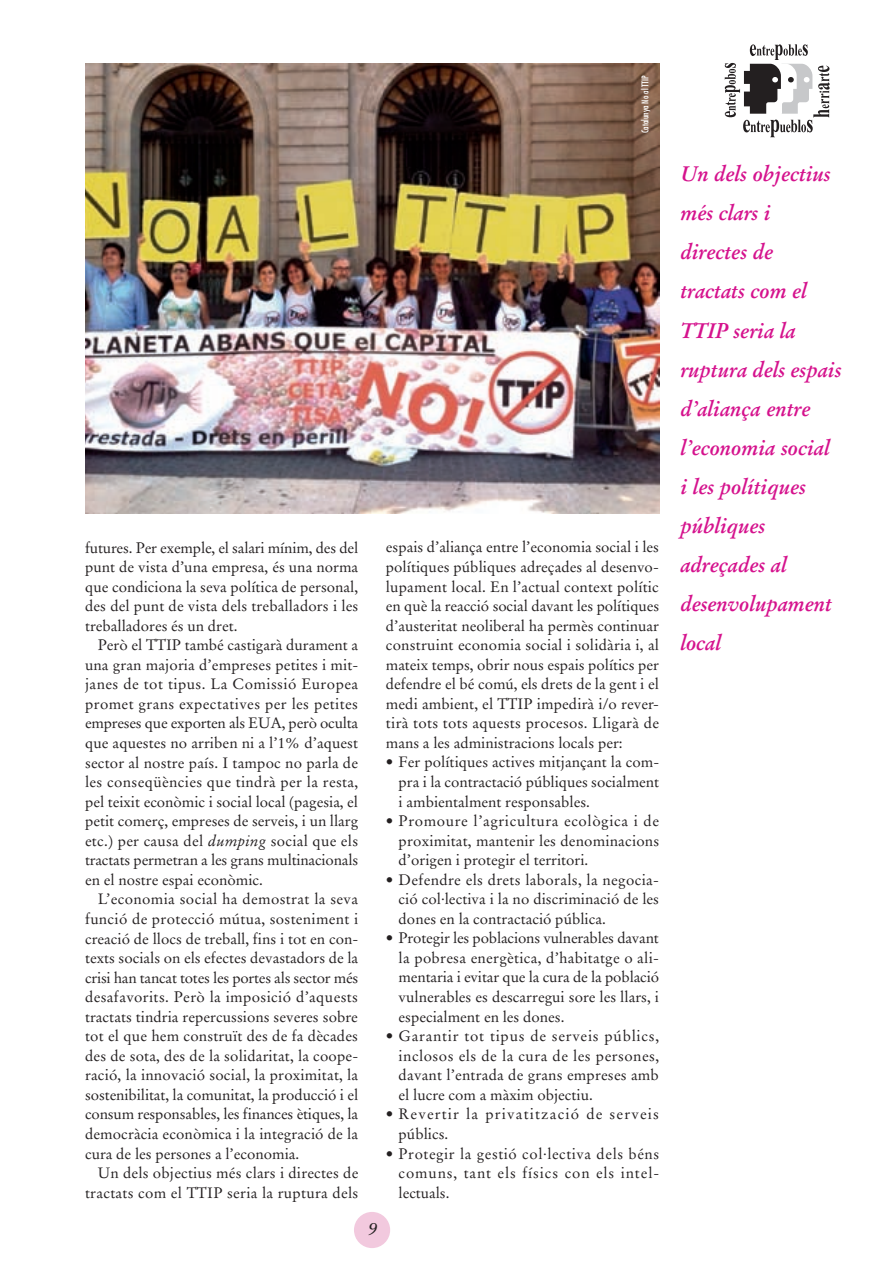
<style>
.page{position:relative;width:893px;height:1263px;background:#fff}
.page>*{position:absolute;margin:0;border:0;box-sizing:border-box;transform-origin:0 0}
.t1{font:italic 700 21px/39.2px "Stempel Garamond";color:#d5128d}
.t2{font:italic 18px "Stempel Garamond";color:#231f20}
.t3{font:15px/19.5px "Stempel Garamond";color:#231f20;text-align:justify}
.t4{font:15px/19.5px "Stempel Garamond";letter-spacing:.04em;color:#231f20}
.t5{font:15px/19.5px "Stempel Garamond";letter-spacing:.02em;color:#231f20;text-align:right}
.t6{font:15px/19.5px "Stempel Garamond";letter-spacing:.075em;color:#231f20}
.t7{font:condensed 9px "Futura";color:#fff}
.s1{font-style:italic}
</style>
<div class="page">
<div style="left:354px;top:1212px;width:36px;height:36px;background:#f2c9de;border-radius:50%"></div>
<svg style="left:725px;top:44px;width:105px;height:93px"></svg>
<img style="left:85px;top:64px;width:574px;height:449px">
<p class="t7" style="left:640px;top:133px;width:59px;rotate:-90deg">Catalunya No al TTIP</p>
<p class="t3" style="left:85px;top:538px;width:275px">futures. Per exemple, el salari mínim, des del punt de vista d’una empresa, és una norma que condiciona la seva política de personal, des del punt de vista dels treballadors i les treballadores és un dret.</p>
<p class="t3" style="left:85px;top:635px;width:275px;text-indent:13px">Però el TTIP també castigarà durament a una gran majoria d’empreses petites i mit&shy;janes de tot tipus. La Comissió Europea promet grans expectatives per les petites empreses que exporten als EUA, però oculta que aquestes no arriben ni a l’1% d’aquest sector al nostre país. I tampoc no parla de les conseqüències que tindrà per la resta, pel teixit econòmic i social local (pagesia, el petit comerç, empreses de serveis, i un llarg etc.) per causa del <span class="s1">dumping</span> social que els tractats permetran a les grans multinacionals en el nostre espai econòmic.</p>
<p class="t3" style="left:85px;top:889px;width:275px;text-indent:13px">L’economia social ha demostrat la seva funció de protecció mútua, sosteniment i creació de llocs de treball, fins i tot en con&shy;texts socials on els efectes devastadors de la crisi han tancat totes les portes als sector més desafavorits. Però la imposició d’aquests tractats tindria repercussions severes sobre tot el que hem construït des de fa dècades des de sota, des de la solidaritat, la coope&shy;ració, la innovació social, la proximitat, la sostenibilitat, la comunitat, la producció i el consum responsables, les finances ètiques, la democràcia econòmica i la integració de la cura de les persones a l’economia.</p>
<p class="t5" style="left:85px;top:1163px;width:275px">Un dels objectius més clars i directes de tractats com el TTIP seria la ruptura dels</p>
<p class="t3" style="left:386px;top:538px;width:275px">espais d’aliança entre l’economia social i les polítiques públiques adreçades al desenvo&shy;lupament local. En l’actual context polític en què la reacció social davant les polítiques d’austeritat neoliberal ha permès continuar construint economia social i solidària i, al mateix temps, obrir nous espais polítics per defendre el bé comú, els drets de la gent i el medi ambient, el TTIP impedirà i/o rever&shy;tirà tots tots aquests procesos. Lligarà de mans a les administracions locals per:</p>
<p class="t3" style="left:399px;top:753px;width:262px;text-indent:-13px">• Fer polítiques actives mitjançant la com&shy;pra i la contractació públiques socialment i ambientalment responsables.</p>
<p class="t3" style="left:399px;top:811px;width:262px;text-indent:-13px">• Promoure l’agricultura ecològica i de proximitat, mantenir les denominacions d’origen i protegir el territori.</p>
<p class="t3" style="left:399px;top:870px;width:262px;text-indent:-13px">• Defendre els drets laborals, la negocia&shy;ció col·lectiva i la no discriminació de les dones en la contractació pública.</p>
<p class="t3" style="left:399px;top:928px;width:262px;text-indent:-13px">• Protegir les poblacions vulnerables davant la pobresa energètica, d’habitatge o ali&shy;mentaria i evitar que la cura de la població vulnerables es descarregui sore les llars, i especialment en les dones.</p>
<p class="t3" style="left:399px;top:1026px;width:262px;text-indent:-13px">• Garantir tot tipus de serveis públics, inclosos els de la cura de les persones, davant l’entrada de grans empreses amb el lucre com a màxim objectiu.</p>
<p class="t6" style="left:399px;top:1104px;width:262px;text-indent:-13px">• Revertir la privatització de serveis públics.</p>
<p class="t4" style="left:399px;top:1144px;width:262px;text-indent:-13px">• Protegir la gestió col·lectiva dels béns comuns, tant els físics con els intel· lectuals.</p>
<p class="t2" style="left:368px;top:1218px;width:10px">9</p>
<h1 class="t1" style="left:680px;top:154px;width:163px">Un dels objectius més clars i directes de tractats com el<br>TTIP seria la ruptura dels espais d’aliança entre l’economia social i les polítiques públiques adreçades al desenvolupament local</h1>
</div>
